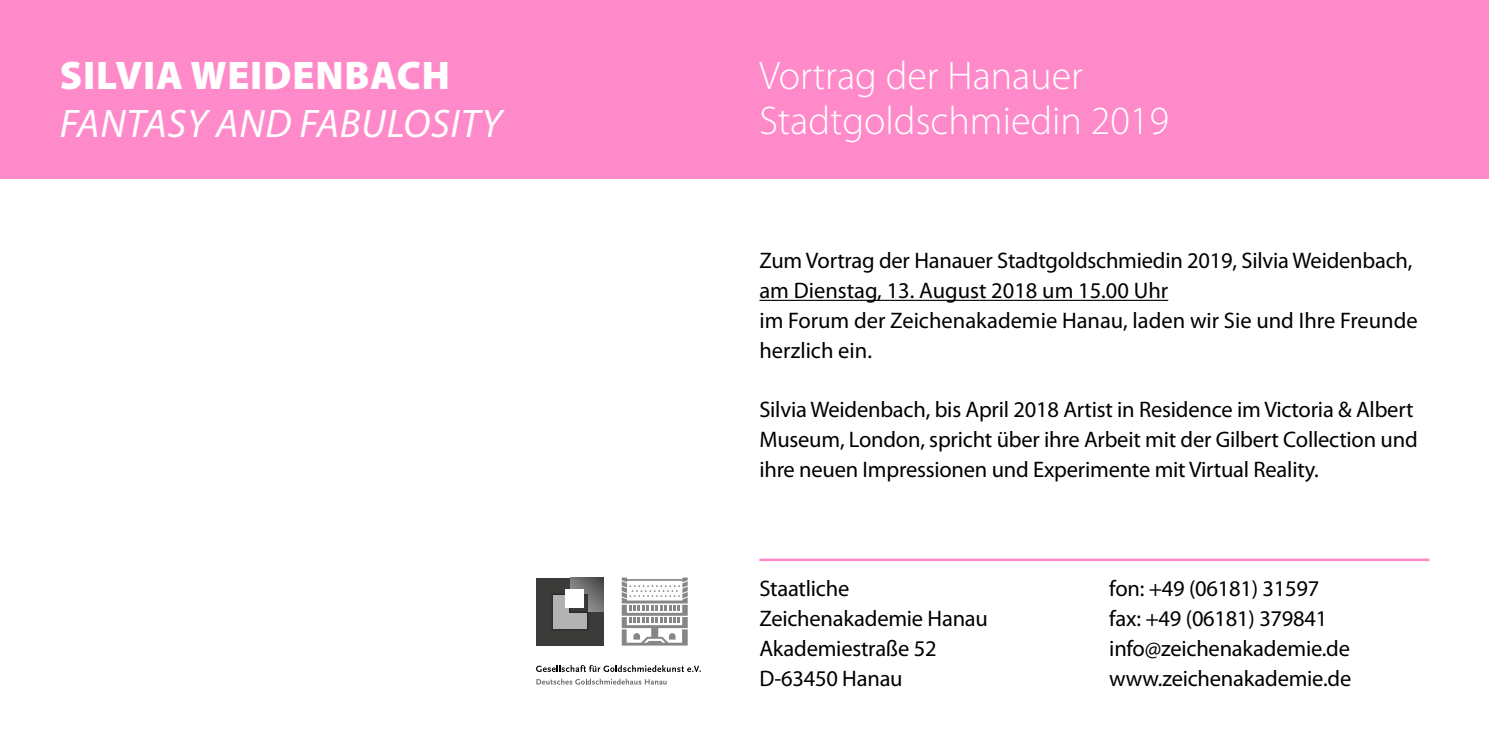
<style>
.page{position:relative;width:1489px;height:745px;background:#fff}
.page>*{position:absolute;margin:0;border:0;box-sizing:border-box;transform-origin:0 0}
.t1{font:300 40px/44.8px "Myriad Pro";color:#fff}
.t2{font:italic 40px "Myriad Pro";letter-spacing:.02em;color:#fff}
.t3{font:900 40px "Myriad Pro";letter-spacing:.02em;color:#fff}
.t4{font:22.5px/29.8px "Myriad Pro";letter-spacing:-.01em;color:#000}
</style>
<div class="page">
<hr style="left:759px;top:299px;width:409px;height:2px;background:#000">
<div style="left:0;top:0;width:1488px;height:179px;background:#ff8aca"></div>
<svg style="left:536px;top:678px;width:130px;height:6px"></svg>
<svg style="left:536px;top:665px;width:164px;height:6px"></svg>
<div style="left:536px;top:577px;width:68px;height:68px;background:#3b3b39"></div>
<div style="left:551px;top:592px;width:38px;height:38px;background:#373736"></div>
<div style="left:551px;top:592px;width:37px;height:38px;background:#30302e"></div>
<div style="left:551px;top:592px;width:37px;height:37px;background:#353534"></div>
<div style="left:552px;top:593px;width:36px;height:36px;background:#2a2929"></div>
<svg style="left:553px;top:628px;width:34px;height:1px"></svg>
<div style="left:552px;top:594px;width:35px;height:34px;background:#2d2d2c"></div>
<div style="left:553px;top:594px;width:34px;height:34px;background:#b2b2b3"></div>
<svg style="left:570px;top:577px;width:34px;height:34px"></svg>
<div style="left:569px;top:593px;width:19px;height:19px;background:#353534"></div>
<div style="left:571px;top:596px;width:14px;height:13px;background:#fff"></div>
<div style="left:565px;top:588px;width:18px;height:18px;background:#fff"></div>
<svg style="left:621px;top:577px;width:66px;height:68px"></svg>
<hr style="left:759px;top:558px;width:670px;height:2px;background:#ff8aca">
<h1 class="t3" style="left:60px;top:49px;width:391px">SILVIA WEIDENBACH</h1>
<h1 class="t2" style="left:60px;top:99px;width:444px">FANTASY AND FABULOSITY</h1>
<h1 class="t1" style="left:759px;top:53px;width:411px">Vortrag der Hanauer<br>Stadtgoldschmiedin 2019</h1>
<p class="t4" style="left:759px;top:245px;width:659px">Zum Vortrag der Hanauer Stadtgoldschmiedin 2019, Silvia Weidenbach, am Dienstag, 13. August 2018 um 15.00 Uhr<br>im Forum der Zeichenakademie Hanau, laden wir Sie und Ihre Freunde herzlich ein.</p>
<p class="t4" style="left:759px;top:394px;width:659px">Silvia Weidenbach, bis April 2018 Artist in Residence im Victoria &amp; Albert<br>Museum, London, spricht über ihre Arbeit mit der Gilbert Collection und ihre neuen Impressionen und Experimente mit Virtual Reality.</p>
<p class="t4" style="left:759px;top:573px;width:230px">Staatliche<br>Zeichenakademie Hanau<br>Akademiestraße 52<br>D-63450 Hanau</p>
<p class="t4" style="left:1109px;top:573px;width:243px">fon: +49 (06181) 31597 fax: +49 (06181) 379841 info@zeichenakademie.de www.zeichenakademie.de</p>
</div>
